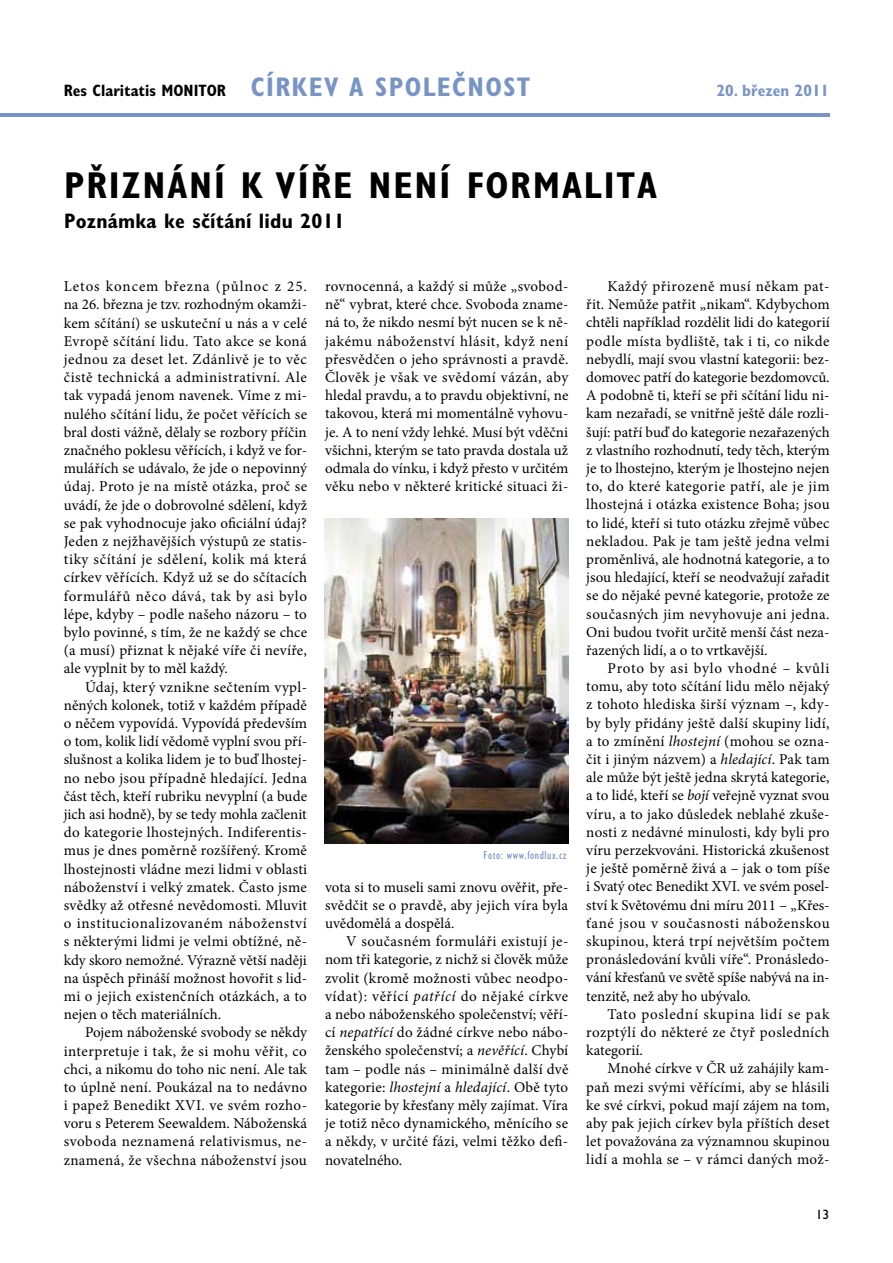
<style>
.page{position:relative;width:893px;height:1263px;background:#fff}
.page>*{position:absolute;margin:0;border:0;box-sizing:border-box;transform-origin:0 0}
.t1{font:700 condensed 37.5px "Gill Sans Std";letter-spacing:.05em;color:#000}
.t2{font:700 condensed 27px "Gill Sans Std";color:#7894c7}
.t3{font:700 condensed 21px "Gill Sans Std";letter-spacing:.01em;color:#000}
.t4{font:700 condensed 16.5px "Gill Sans Std";color:#000}
.t5{font:700 condensed 16.5px "Gill Sans Std";color:#7894c7}
.t6{font:15px/18.1px "Minion Pro";letter-spacing:.01em;color:#000;text-align:justify}
.t7{font:13.5px "Gill Sans Std";color:#000}
.t8{font:condensed 12px "Gill Sans Std";letter-spacing:.05em;color:#7894c7}
.s1{font-style:italic}
</style>
<div class="page">
<hr style="left:0;top:113px;width:829px;height:4px;background:#7894c7">
<img style="left:325px;top:519px;width:244px;height:325px">
<h2 class="t2" style="left:251px;top:71px;width:15px">círk</h2>
<h2 class="t2" style="left:309px;top:71px;width:160px">eva společnost</h2>
<p class="t4" style="left:64px;top:81px;width:164px">Res Claritatis MONITOR</p>
<p class="t5" style="left:717px;top:81px;width:114px">20. březen 2011</p>
<h1 class="t1" style="left:64px;top:163px;width:594px">PŘIZNÁNÍ K VÍŘE NENÍ FORMALITA</h1>
<h3 class="t3" style="left:64px;top:208px;width:282px">Poznámka ke sčítání lidu 2011</h3>
<p class="t6" style="left:64px;top:277px;width:245px">Letos koncem března (půlnoc z 25. na 26. března je tzv. rozhodným okamži&shy;kem sčítání) se uskuteční u nás a v celé Evropě sčítání lidu. Tato akce se koná jednou za deset let. Zdánlivě je to věc čistě technická a administrativní. Ale tak vypadá jenom navenek. Víme z mi&shy;nulého sčítání lidu, že počet věřících se bral dosti vážně, dělaly se rozbory příčin značného poklesu věřících, i když ve for&shy;mulářích se udávalo, že jde o nepovinný údaj. Proto je na místě otázka, proč se uvádí, že jde o dobrovolné sdělení, když se pak vyhodnocuje jako oficiální údaj?<br>Jeden z nejžhavějších výstupů ze statis&shy;tiky sčítání je sdělení, kolik má která církev věřících. Když už se do sčítacích formulářů něco dává, tak by asi bylo lépe, kdyby – podle našeho názoru – to bylo povinné, s tím, že ne každý se chce (a musí) přiznat k nějaké víře či nevíře, ale vyplnit by to měl každý.</p>
<p class="t6" style="left:64px;top:678px;width:245px;text-indent:21px">Údaj, který vznikne sečtením vypl&shy;něných kolonek, totiž v každém případě o něčem vypovídá. Vypovídá především o tom, kolik lidí vědomě vyplní svou pří&shy;slušnost a kolika lidem je to buď lhostej&shy;no nebo jsou případně hledající. Jedna část těch, kteří rubriku nevyplní (a bude jich asi hodně), by se tedy mohla začlenit do kategorie lhostejných. Indiferentis&shy;mus je dnes poměrně rozšířený. Kromě lhostejnosti vládne mezi lidmi v oblasti náboženství i velký zmatek. Často jsme svědky až otřesné nevědomosti. Mluvit o institucionalizovaném náboženství s některými lidmi je velmi obtížné, ně&shy;kdy skoro nemožné. Výrazně větší naději na úspěch přináší možnost hovořit s lid&shy;mi o jejich existenčních otázkách, a to nejen o těch materiálních.</p>
<p class="t6" style="left:64px;top:1023px;width:245px;text-indent:21px">Pojem náboženské svobody se někdy interpretuje i tak, že si mohu věřit, co chci, a nikomu do toho nic není. Ale tak to úplně není. Poukázal na to nedávno i papež Benedikt XVI. ve svém rozho&shy;voru s Peterem Seewaldem. Náboženská svoboda neznamená relativismus, ne&shy;znamená, že všechna náboženství jsou</p>
<p class="t6" style="left:325px;top:277px;width:245px">rovnocenná, a každý si může „svobod&shy;ně“ vybrat, které chce. Svoboda zname&shy;ná to, že nikdo nesmí být nucen se k ně&shy;jakému náboženství hlásit, když není přesvědčen o jeho správnosti a pravdě.<br>Člověk je však ve svědomí vázán, aby hledal pravdu, a to pravdu objektivní, ne takovou, která mi momentálně vyhovu&shy;je. A to není vždy lehké. Musí být vděčni všichni, kterým se tato pravda dostala už odmala do vínku, i když přesto v určitém věku nebo v některé kritické situaci ži-</p>
<p class="t8" style="left:483px;top:849px;width:85px">Foto: www.fondlux.cz</p>
<p class="t6" style="left:325px;top:878px;width:245px">vota si to museli sami znovu ověřit, pře&shy;svědčit se o pravdě, aby jejich víra byla uvědomělá a dospělá.</p>
<p class="t6" style="left:325px;top:932px;width:245px;text-indent:21px">V současném formuláři existují je&shy;nom tři kategorie, z nichž si člověk může zvolit (kromě možnosti vůbec neodpo&shy;vídat): věřící <span class="s1">patřící</span> do nějaké církve a nebo náboženského společenství; věří&shy;cí <span class="s1">nepatřící</span> do žádné církve nebo nábo&shy;ženského společenství; a <span class="s1">nevěřící</span>. Chybí tam – podle nás – minimálně další dvě kategorie: <span class="s1">lhostejní</span> a <span class="s1">hledající</span>. Obě tyto kategorie by křesťany měly zajímat. Víra je totiž něco dynamického, měnícího se a někdy, v určité fázi, velmi těžko defi&shy;novatelného.</p>
<p class="t6" style="left:586px;top:277px;width:245px;text-indent:21px">Každý přirozeně musí někam pat&shy;řit. Nemůže patřit „nikam“. Kdybychom chtěli například rozdělit lidi do kategorií podle místa bydliště, tak i ti, co nikde nebydlí, mají svou vlastní kategorii: bez&shy;domovec patří do kategorie bezdomovců.<br>A podobně ti, kteří se při sčítání lidu ni&shy;kam nezařadí, se vnitřně ještě dále rozli&shy;šují: patří buď do kategorie nezařazených z vlastního rozhodnutí, tedy těch, kterým je to lhostejno, kterým je lhostejno nejen to, do které kategorie patří, ale je jim lhostejná i otázka existence Boha; jsou to lidé, kteří si tuto otázku zřejmě vůbec nekladou. Pak je tam ještě jedna velmi proměnlivá, ale hodnotná kategorie, a to jsou hledající, kteří se neodvažují zařadit se do nějaké pevné kategorie, protože ze současných jim nevyhovuje ani jedna.<br>Oni budou tvořit určitě menší část neza&shy;řazených lidí, a o to vrtkavější.</p>
<p class="t6" style="left:586px;top:659px;width:245px;text-indent:21px">Proto by asi bylo vhodné – kvůli tomu, aby toto sčítání lidu mělo nějaký z tohoto hlediska širší význam –, kdy&shy;by byly přidány ještě další skupiny lidí, a to zmínění <span class="s1">lhostejní</span> (mohou se ozna&shy;čit i jiným názvem) a <span class="s1">hledající</span>. Pak tam ale může být ještě jedna skrytá kategorie, a to lidé, kteří se <span class="s1">bojí</span> veřejně vyznat svou víru, a to jako důsledek neblahé zkuše&shy;nosti z nedávné minulosti, kdy byli pro víru perzekvováni. Historická zkušenost je ještě poměrně živá a – jak o tom píše i Svatý otec Benedikt XVI. ve svém posel&shy;ství k Světovému dni míru 2011 – „Křes&shy;ťané jsou v současnosti náboženskou skupinou, která trpí největším počtem pronásledování kvůli víře“. Pronásledo&shy;vání křesťanů ve světě spíše nabývá na in&shy;tenzitě, než aby ho ubývalo.</p>
<p class="t6" style="left:586px;top:1005px;width:245px;text-indent:21px">Tato poslední skupina lidí se pak rozptýlí do některé ze čtyř posledních kategorií.</p>
<p class="t6" style="left:586px;top:1060px;width:245px;text-indent:21px">Mnohé církve v ČR už zahájily kam&shy;paň mezi svými věřícími, aby se hlásili ke své církvi, pokud mají zájem na tom, aby pak jejich církev byla příštích deset let považována za významnou skupinou lidí a mohla se – v rámci daných mož-</p>
<p class="t7" style="left:816px;top:1207px;width:15px">13</p>
</div>
